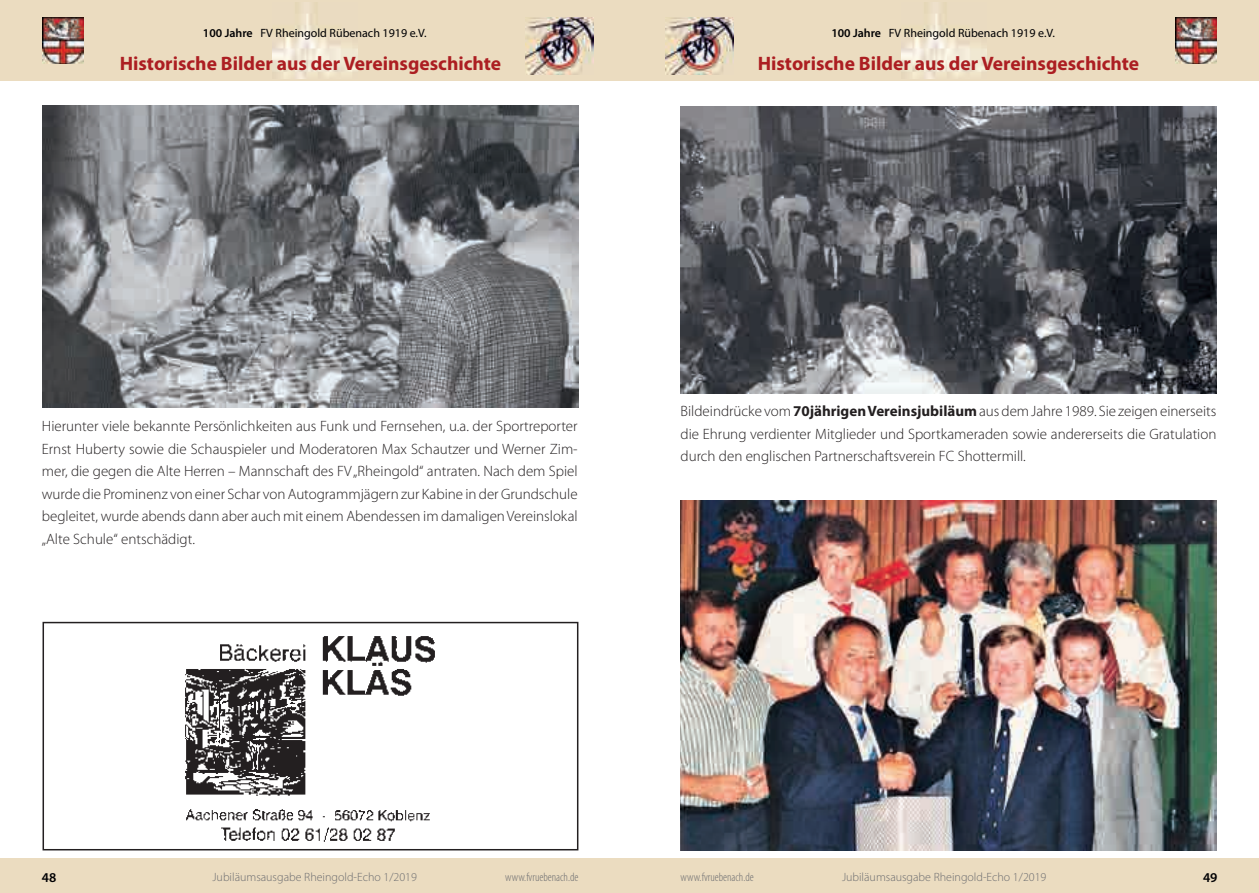
<style>
.page{position:relative;width:1259px;height:893px;background:#fff}
.page>*{position:absolute;margin:0;border:0;box-sizing:border-box;transform-origin:0 0}
.t1{font:700 19.5px "Myriad Pro";color:#ac1e22}
.t2{font:300 15px/22.5px "Myriad Pro";color:#231f20;text-align:justify}
.t3{font:600 13.5px "Myriad Pro";color:#000002}
.t4{font:300 12px "Myriad Pro";color:#6c6d70}
.t5{font:12px "Myriad Pro";color:#000002}
.t6{font:300 condensed 12px "Myriad Pro";color:#6c6d70}
.s1{font-weight:600}
.s2{font-weight:700}
</style>
<div class="page">
<div style="left:629px;top:859px;width:630px;height:34px;background:#ebdcc0"></div>
<div style="left:0;top:859px;width:629px;height:34px;background:#ebdcc0"></div>
<div style="left:629px;top:0;width:630px;height:81px;background:#ebdcc0"></div>
<div style="left:0;top:0;width:629px;height:81px;background:#ebdcc0"></div>
<img style="left:525px;top:17px;width:68px;height:57px">
<img style="left:666px;top:17px;width:68px;height:57px">
<img style="left:43px;top:17px;width:40px;height:47px">
<img style="left:1175px;top:17px;width:41px;height:47px">
<img style="left:272px;top:3px;width:85px;height:75px">
<img style="left:902px;top:3px;width:84px;height:75px">
<img style="left:680px;top:106px;width:536px;height:288px">
<img style="left:680px;top:501px;width:536px;height:349px">
<img style="left:43px;top:106px;width:535px;height:301px">
<div style="left:43px;top:622px;width:535px;height:228px;border:2px solid #231f20"></div>
<img style="left:185px;top:636px;width:250px;height:206px">
<p class="t5" style="left:203px;top:26px;width:225px"><span class="s1">100 Jahre</span> FV Rheingold Rübenach 1919 e.V.</p>
<p class="t5" style="left:831px;top:26px;width:225px"><span class="s1">100 Jahre</span> FV Rheingold Rübenach 1919 e.V.</p>
<h1 class="t1" style="left:120px;top:52px;width:383px">Historische Bilder aus der Vereinsgeschichte</h1>
<h1 class="t1" style="left:757px;top:52px;width:383px">Historische Bilder aus der Vereinsgeschichte</h1>
<p class="t2" style="left:42px;top:415px;width:537px">Hierunter viele bekannte Persönlichkeiten aus Funk und Fernsehen, u.a. der Sportreporter Ernst Huberty sowie die Schauspieler und Moderatoren Max Schautzer und Werner Zim&shy;mer, die gegen die Alte Herren – Mannschaft des FV „Rheingold“ antraten. Nach dem Spiel wurde die Prominenz von einer Schar von Autogrammjägern zur Kabine in der Grundschule begleitet, wurde abends dann aber auch mit einem Abendessen im damaligen Vereinslokal „Alte Schule“ entschädigt.</p>
<p class="t2" style="left:680px;top:400px;width:537px">Bildeindrücke vom <span class="s2">70jährigen Vereinsjubiläum</span> aus dem Jahre 1989. Sie zeigen einerseits die Ehrung verdienter Mitglieder und Sportkameraden sowie andererseits die Gratulation durch den englischen Partnerschaftsverein FC Shottermill.</p>
<p class="t3" style="left:42px;top:870px;width:16px">48</p>
<p class="t4" style="left:212px;top:870px;width:206px">Jubiläumsausgabe Rheingold-Echo 1/2019</p>
<p class="t4" style="left:842px;top:870px;width:206px">Jubiläumsausgabe Rheingold-Echo 1/2019</p>
<p class="t3" style="left:1203px;top:870px;width:16px">49</p>
<p class="t6" style="left:505px;top:870px;width:75px">www.fvruebenach.de</p>
<p class="t6" style="left:680px;top:870px;width:75px">www.fvruebenach.de</p>
</div>
